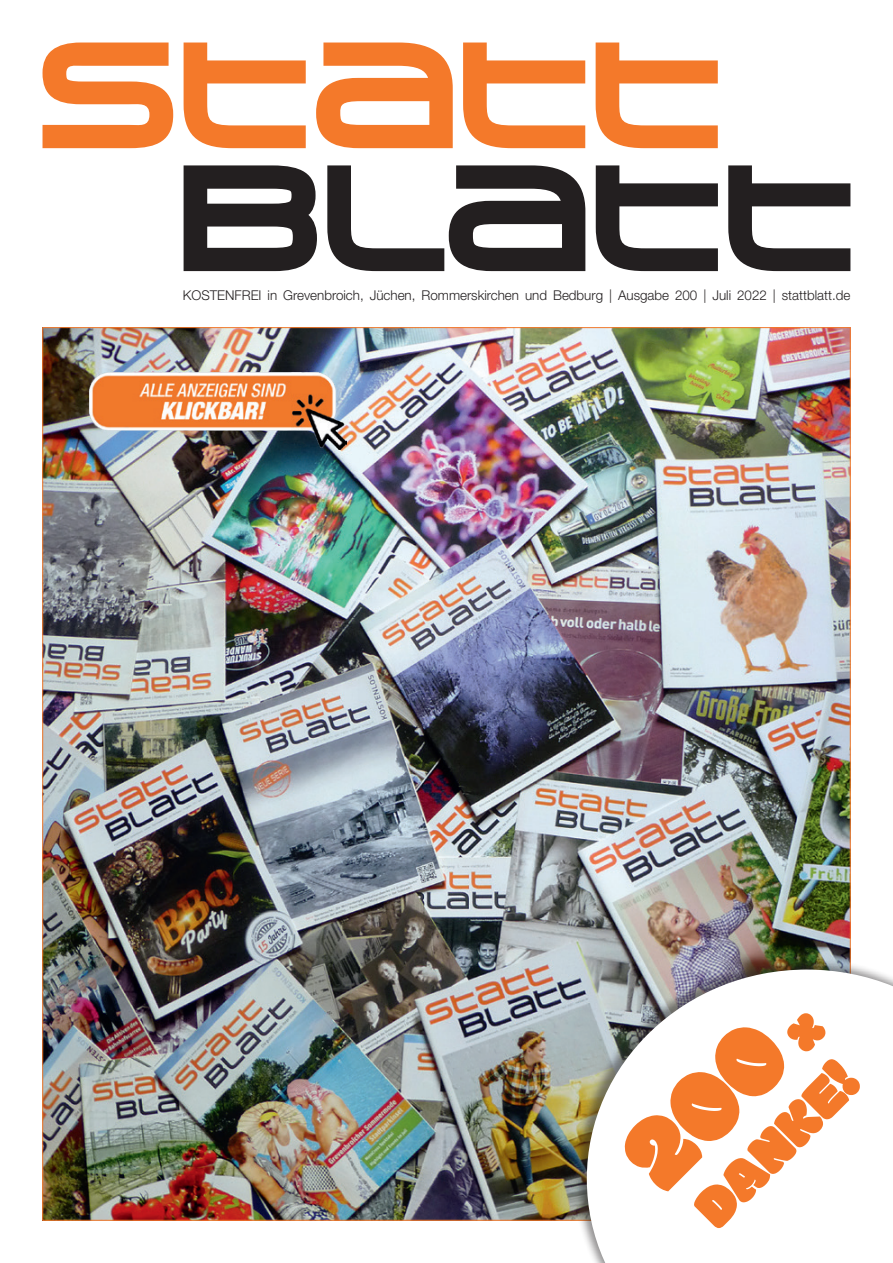
<style>
.page{position:relative;width:893px;height:1263px;background:#fff}
.page>*{position:absolute;margin:0;border:0;box-sizing:border-box;transform-origin:0 0}
.t1{font:109.5px "Modak";color:#f4792a}
.t2{font:61.5px "Modak";color:#f4792a}
.t3{font:300 13.5px "Helvetica Neue LT Std";color:#231f20}
.s1{font-size:57px}
</style>
<div class="page">
<img style="left:45px;top:329px;width:803px;height:889px">
<svg style="left:43px;top:43px;width:130px;height:105px"></svg>
<svg style="left:596px;top:43px;width:122px;height:105px"></svg>
<svg style="left:463px;top:43px;width:122px;height:105px"></svg>
<svg style="left:184px;top:43px;width:122px;height:105px"></svg>
<svg style="left:316px;top:43px;width:137px;height:105px"></svg>
<svg style="left:728px;top:165px;width:122px;height:106px"></svg>
<svg style="left:596px;top:165px;width:122px;height:106px"></svg>
<svg style="left:327px;top:165px;width:258px;height:106px"></svg>
<svg style="left:184px;top:165px;width:133px;height:106px"></svg>
<div style="left:572px;top:956px;width:321px;height:307px;background:#231f20;opacity:.5"></div>
<svg style="left:587px;top:969px;width:306px;height:294px"></svg>
<img style="left:89px;top:372px;width:257px;height:77px">
<p class="t3" style="left:183px;top:287px;width:669px">KOSTENFREI in Grevenbroich, Jüchen, Rommerskirchen und Bedburg | Ausgabe 200 | Juli 2022 | stattblatt.de</p>
<h1 class="t1" style="left:592px;top:1124px;width:234px;rotate:-45deg">200 <span class="s1">x</span></h1>
<h2 class="t2" style="left:678px;top:1191px;width:207px;rotate:-45deg">DANKE!</h2>
</div>
